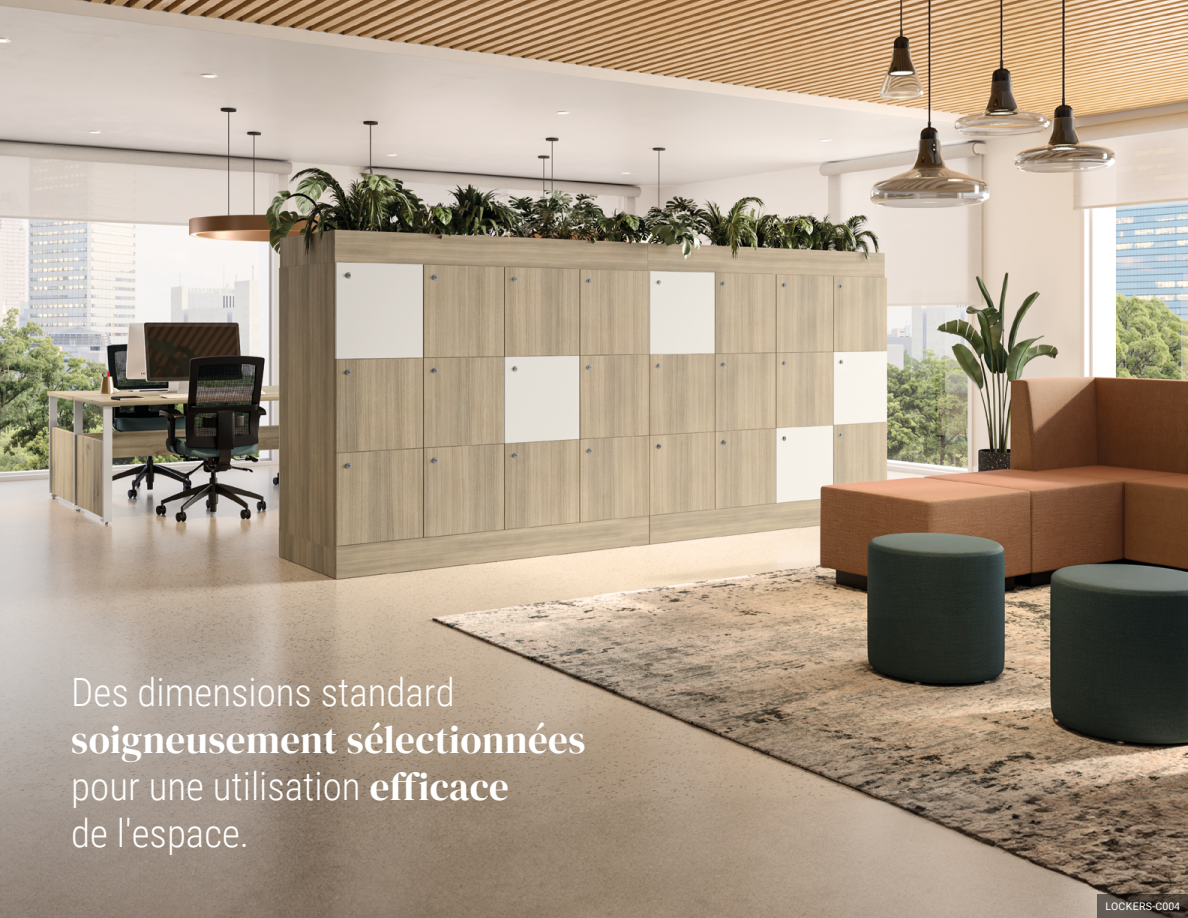
<style>
.page{position:relative;width:1188px;height:918px;background:#fff}
.page>*{position:absolute;margin:0;border:0;box-sizing:border-box;transform-origin:0 0}
.t1{font:300 39px/46.8px "Roboto Condensed";color:#fff}
.t2{font:39px "DM Serif Display";letter-spacing:.01em;color:#fff}
.t3{font:10.5px "Roboto";letter-spacing:.035em;color:#fff}
.s1{font-family:"DM Serif Display";font-weight:400}
</style>
<div class="page">
<img style="left:0;top:0;width:1188px;height:918px">
<svg style="left:1097px;top:895px;width:91px;height:23px;background:#4b433c"></svg>
<p class="t1" style="left:71px;top:668px;width:385px">Des dimensions standard</p>
<p class="t2" style="left:71px;top:717px;width:516px">soigneusement sélectionnées</p>
<p class="t1" style="left:71px;top:761px;width:439px">pour une utilisation <span class="s1">efficace </span>de l'espace.</p>
<p class="t3" style="left:1105px;top:899px;width:76px">LOCKERS-C004</p>
</div>
